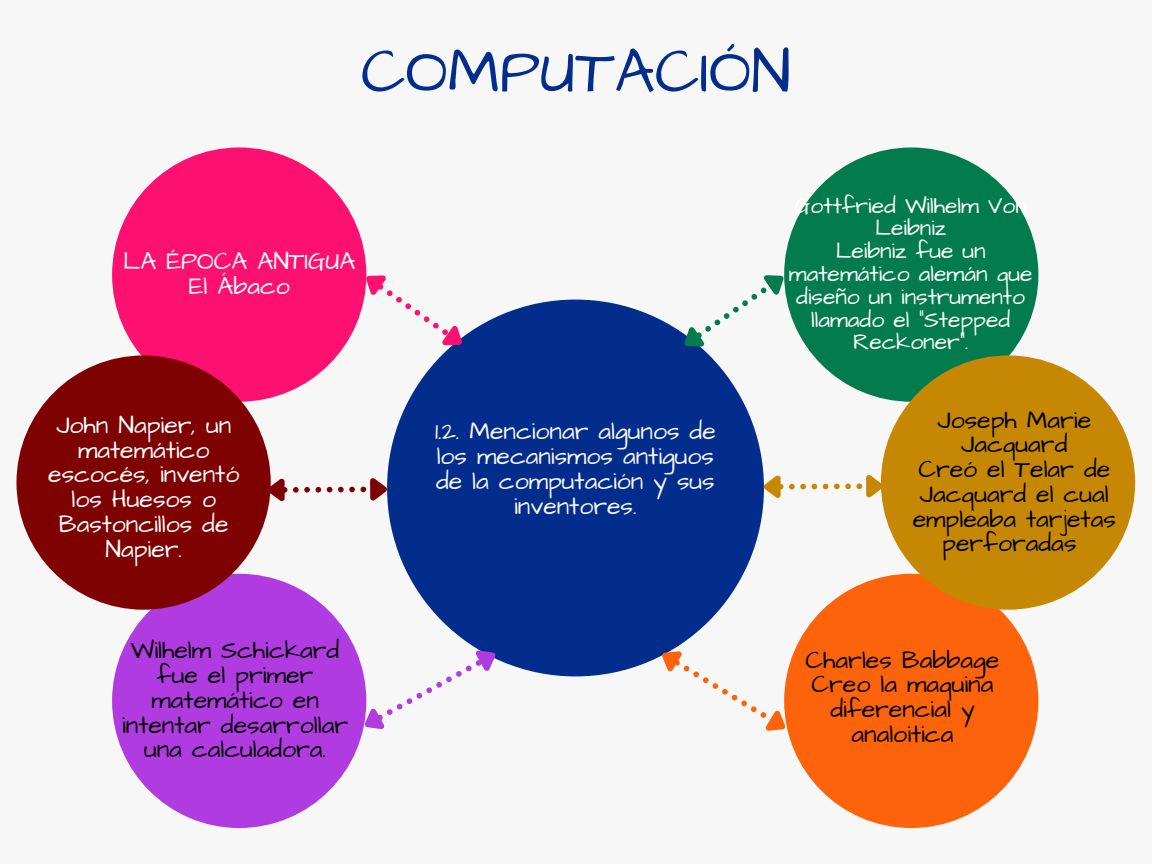
<style>
.page{position:relative;width:1152px;height:864px;background:#f7f7f7}
.page>*{position:absolute;margin:0;border:0;box-sizing:border-box;transform-origin:0 0}
.t1{font:63px "Architects Daughter";color:#022d8c}
.t2{font:24.9px/24.8px "Architects Daughter";color:#000;text-align:center}
.t3{font:24.9px/24.8px "Architects Daughter";color:#fff;text-align:center}
.t4{font:24.9px/24.8px "Architects Daughter";color:#f7f7f7;text-align:center}
.t5{font:22.95px/22.8px "Architects Daughter";color:#fff;text-align:center}
</style>
<div class="page">
<div style="left:387px;top:300px;width:377px;height:376px;background:#022d8c;border-radius:50%"></div>
<div style="left:112px;top:147px;width:254px;height:255px;background:#fc1170;border-radius:50%"></div>
<div style="left:112px;top:574px;width:254px;height:254px;background:#b03ce1;border-radius:50%"></div>
<div style="left:16px;top:355px;width:255px;height:255px;background:#7f0203;border-radius:50%"></div>
<div style="left:784px;top:147px;width:254px;height:255px;background:#027c4f;border-radius:50%"></div>
<div style="left:784px;top:574px;width:254px;height:254px;background:#fd630a;border-radius:50%"></div>
<div style="left:881px;top:355px;width:254px;height:255px;background:#c68702;border-radius:50%"></div>
<svg style="left:267px;top:473px;width:122px;height:37px"></svg>
<svg style="left:763px;top:470px;width:121px;height:37px"></svg>
<svg style="left:647px;top:637px;width:152px;height:111px"></svg>
<svg style="left:351px;top:636px;width:159px;height:110px"></svg>
<svg style="left:350px;top:260px;width:126px;height:104px"></svg>
<svg style="left:670px;top:261px;width:130px;height:104px"></svg>
<h1 class="t1" style="left:361px;top:29px;width:431px">COMPUTACIÓN</h1>
<p class="t3" style="left:123px;top:249px;width:234px">LA ÉPOCA ANTIGUA<br>El Ábaco</p>
<p class="t3" style="left:48px;top:413px;width:193px">John Napier, un matemático escocés, inventó los Huesos o<br>Bastoncillos de<br>Napier.</p>
<p class="t2" style="left:122px;top:639px;width:227px">Wilhelm Schickard fue el primer matemático en intentar desarrollar una calculadora.</p>
<p class="t4" style="left:435px;top:420px;width:282px">1.2. Mencionar algunos de los mecanismos antiguos de la computación y sus inventores.</p>
<p class="t5" style="left:789px;top:195px;width:245px">Gottfried Wilhelm Von<br>Leibniz<br>Leibniz fue un matemático alemán que diseño un instrumento llamado el “Stepped<br>Reckoner”.</p>
<p class="t2" style="left:913px;top:408px;width:205px">Joseph Marie<br>Jacquard<br>Creó el Telar de<br>Jacquard el cual empleaba tarjetas perforadas</p>
<p class="t2" style="left:806px;top:648px;width:195px">Charles Babbage<br>Creo la maquina diferencial y analoitica</p>
</div>
